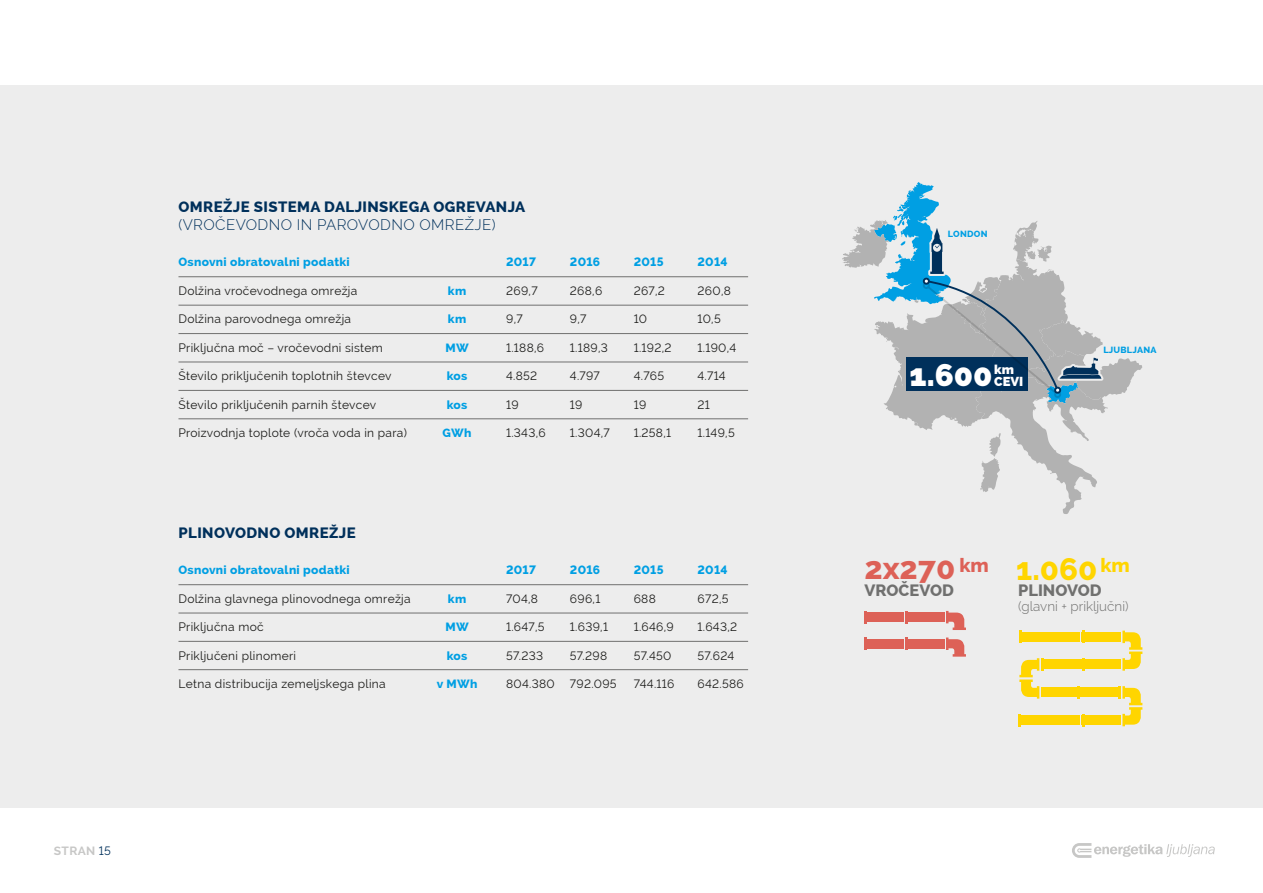
<style>
.page{position:relative;width:1263px;height:893px;background:#fff}
.page>*{position:absolute;margin:0;border:0;box-sizing:border-box;transform-origin:0 0}
.t1{font:800 31.5px "Raleway";color:#fff}
.t2{font:800 31.35px "Raleway";color:#dd6157}
.t3{font:800 19.65px "Raleway";color:#ffd500}
.t4{font:800 16.5px "Raleway";color:#70706f}
.t5{font:800 15px "Raleway";letter-spacing:.025em;color:#00305b}
.t6{font:300 15px "Raleway";letter-spacing:.025em;color:#00305b}
.t7{font:300 13.5px "Raleway";color:#70706f}
.t8{font:800 13.05px/11.7px "Raleway";color:#fff}
.t9{font:12px "Raleway";letter-spacing:.025em;color:#1d1d1b}
.t10{font:800 12px "Raleway";letter-spacing:.025em;color:#009fe3}
.t11{font:700 12px "Raleway";letter-spacing:.025em;color:#c7c7c6}
.t12{font:800 9px "Raleway";letter-spacing:.025em;color:#009fe3}
.s1{font-weight:400;color:#00305b}
.s2{color:#ffd500}
</style>
<div class="page">
<svg style="left:1072px;top:843px;width:143px;height:15px"></svg>
<div style="left:0;top:85px;width:1263px;height:723px;background:#ededed"></div>
<div style="left:905px;top:639px;width:39px;height:9px;background:#dd6157"></div>
<svg style="left:905px;top:637px;width:3px;height:13px"></svg>
<div style="left:864px;top:639px;width:40px;height:9px;background:#dd6157"></div>
<svg style="left:864px;top:637px;width:3px;height:13px"></svg>
<svg style="left:946px;top:637px;width:20px;height:20px"></svg>
<div style="left:905px;top:613px;width:39px;height:9px;background:#dd6157"></div>
<div style="left:864px;top:613px;width:40px;height:9px;background:#dd6157"></div>
<svg style="left:946px;top:611px;width:20px;height:19px"></svg>
<div style="left:1082px;top:660px;width:39px;height:9px;background:#ffd500"></div>
<div style="left:1041px;top:660px;width:39px;height:9px;background:#ffd500"></div>
<div style="left:1082px;top:632px;width:39px;height:9px;background:#ffd500"></div>
<div style="left:1019px;top:632px;width:61px;height:9px;background:#ffd500"></div>
<svg style="left:1122px;top:631px;width:20px;height:40px"></svg>
<div style="left:1082px;top:715px;width:39px;height:10px;background:#ffd500"></div>
<div style="left:1018px;top:715px;width:62px;height:10px;background:#ffd500"></div>
<div style="left:1041px;top:688px;width:39px;height:9px;background:#ffd500"></div>
<svg style="left:1077px;top:686px;width:3px;height:13px"></svg>
<div style="left:1082px;top:688px;width:39px;height:9px;background:#ffd500"></div>
<svg style="left:1019px;top:658px;width:24px;height:41px"></svg>
<svg style="left:1118px;top:686px;width:24px;height:40px"></svg>
<svg style="left:842px;top:182px;width:300px;height:332px"></svg>
<hr style="left:178px;top:276px;width:570px;height:1px;background:#70706f">
<hr style="left:178px;top:305px;width:570px;height:1px;background:#70706f">
<hr style="left:178px;top:333px;width:570px;height:1px;background:#70706f">
<hr style="left:178px;top:362px;width:570px;height:1px;background:#70706f">
<hr style="left:178px;top:390px;width:570px;height:1px;background:#70706f">
<hr style="left:178px;top:419px;width:570px;height:1px;background:#70706f">
<hr style="left:178px;top:584px;width:570px;height:1px;background:#70706f">
<hr style="left:178px;top:613px;width:570px;height:1px;background:#70706f">
<hr style="left:178px;top:641px;width:570px;height:1px;background:#70706f">
<hr style="left:178px;top:669px;width:570px;height:1px;background:#70706f">
<p class="t11" style="left:54px;top:844px;width:58px">STRAN <span class="s1">15</span></p>
<p class="t5" style="left:178px;top:198px;width:348px">OMREŽJE SISTEMA DALJINSKEGA OGREVANJA</p>
<p class="t6" style="left:178px;top:216px;width:319px">(VROČEVODNO IN PAROVODNO OMREŽJE)</p>
<p class="t10" style="left:178px;top:255px;width:173px">Osnovni obratovalni podatki</p>
<p class="t9" style="left:178px;top:284px;width:180px">Dolžina vročevodnega omrežja</p>
<p class="t9" style="left:178px;top:312px;width:174px">Dolžina parovodnega omrežja</p>
<p class="t9" style="left:178px;top:341px;width:206px">Priključna moč – vročevodni sistem</p>
<p class="t9" style="left:178px;top:369px;width:215px">Število priključenih toplotnih števcev</p>
<p class="t9" style="left:178px;top:398px;width:199px">Število priključenih parnih števcev</p>
<p class="t9" style="left:178px;top:426px;width:230px">Proizvodnja toplote (vroča voda in para)</p>
<p class="t10" style="left:448px;top:284px;width:20px">km</p>
<p class="t10" style="left:448px;top:312px;width:20px">km</p>
<p class="t10" style="left:446px;top:341px;width:25px">MW</p>
<p class="t10" style="left:447px;top:369px;width:22px">kos</p>
<p class="t10" style="left:447px;top:398px;width:22px">kos</p>
<p class="t10" style="left:443px;top:426px;width:30px">GWh</p>
<p class="t10" style="left:506px;top:255px;width:31px">2017</p>
<p class="t9" style="left:506px;top:284px;width:33px">269,7</p>
<p class="t9" style="left:506px;top:312px;width:18px">9,7</p>
<p class="t9" style="left:506px;top:341px;width:40px">1.188,6</p>
<p class="t9" style="left:506px;top:369px;width:33px">4.852</p>
<p class="t9" style="left:506px;top:398px;width:14px">19</p>
<p class="t9" style="left:506px;top:426px;width:41px">1.343,6</p>
<p class="t10" style="left:570px;top:255px;width:32px">2016</p>
<p class="t9" style="left:570px;top:284px;width:34px">268,6</p>
<p class="t9" style="left:570px;top:312px;width:18px">9,7</p>
<p class="t9" style="left:570px;top:341px;width:39px">1.189,3</p>
<p class="t9" style="left:570px;top:369px;width:31px">4.797</p>
<p class="t9" style="left:570px;top:398px;width:14px">19</p>
<p class="t9" style="left:570px;top:426px;width:41px">1.304,7</p>
<p class="t10" style="left:634px;top:255px;width:31px">2015</p>
<p class="t9" style="left:634px;top:284px;width:33px">267,2</p>
<p class="t9" style="left:634px;top:312px;width:15px">10</p>
<p class="t9" style="left:634px;top:341px;width:39px">1.192,2</p>
<p class="t9" style="left:634px;top:369px;width:32px">4.765</p>
<p class="t9" style="left:634px;top:398px;width:14px">19</p>
<p class="t9" style="left:634px;top:426px;width:39px">1.258,1</p>
<p class="t10" style="left:697px;top:255px;width:32px">2014</p>
<p class="t9" style="left:697px;top:284px;width:35px">260,8</p>
<p class="t9" style="left:697px;top:312px;width:25px">10,5</p>
<p class="t9" style="left:697px;top:341px;width:40px">1.190,4</p>
<p class="t9" style="left:697px;top:369px;width:30px">4.714</p>
<p class="t9" style="left:697px;top:398px;width:14px">21</p>
<p class="t9" style="left:697px;top:426px;width:39px">1.149,5</p>
<p class="t5" style="left:178px;top:524px;width:179px">PLINOVODNO OMREŽJE</p>
<p class="t10" style="left:178px;top:563px;width:173px">Osnovni obratovalni podatki</p>
<p class="t9" style="left:178px;top:592px;width:234px">Dolžina glavnega plinovodnega omrežja</p>
<p class="t9" style="left:178px;top:620px;width:87px">Priključna moč</p>
<p class="t9" style="left:178px;top:649px;width:119px">Priključeni plinomeri</p>
<p class="t9" style="left:178px;top:677px;width:209px">Letna distribucija zemeljskega plina</p>
<p class="t10" style="left:448px;top:592px;width:20px">km</p>
<p class="t10" style="left:446px;top:620px;width:25px">MW</p>
<p class="t10" style="left:447px;top:649px;width:22px">kos</p>
<p class="t10" style="left:437px;top:677px;width:42px">v MWh</p>
<p class="t10" style="left:506px;top:563px;width:31px">2017</p>
<p class="t9" style="left:506px;top:592px;width:34px">704,8</p>
<p class="t9" style="left:506px;top:620px;width:40px">1.647,5</p>
<p class="t9" style="left:506px;top:649px;width:39px">57.233</p>
<p class="t9" style="left:506px;top:677px;width:50px">804.380</p>
<p class="t10" style="left:570px;top:563px;width:32px">2016</p>
<p class="t9" style="left:570px;top:592px;width:32px">696,1</p>
<p class="t9" style="left:570px;top:620px;width:40px">1.639,1</p>
<p class="t9" style="left:570px;top:649px;width:39px">57.298</p>
<p class="t9" style="left:570px;top:677px;width:48px">792.095</p>
<p class="t10" style="left:634px;top:563px;width:31px">2015</p>
<p class="t9" style="left:634px;top:592px;width:24px">688</p>
<p class="t9" style="left:634px;top:620px;width:42px">1.646,9</p>
<p class="t9" style="left:634px;top:649px;width:39px">57.450</p>
<p class="t9" style="left:634px;top:677px;width:42px">744.116</p>
<p class="t10" style="left:697px;top:563px;width:32px">2014</p>
<p class="t9" style="left:697px;top:592px;width:32px">672,5</p>
<p class="t9" style="left:697px;top:620px;width:41px">1.643,2</p>
<p class="t9" style="left:697px;top:649px;width:38px">57.624</p>
<p class="t9" style="left:697px;top:677px;width:48px">642.586</p>
<p class="t12" style="left:948px;top:228px;width:41px">LONDON</p>
<h1 class="t1" style="left:909px;top:357px;width:84px">1.600</h1>
<p class="t8" style="left:994px;top:364px;width:31px">km<br>CEVI</p>
<p class="t12" style="left:1103px;top:345px;width:55px">LJUBLJANA</p>
<h2 class="t2" style="left:864px;top:550px;width:234px">2x270 <sup>km</sup> <span class="s2">1.060</span></h2>
<h3 class="t4" style="left:864px;top:581px;width:91px">VROČEVOD</h3>
<h3 class="t4" style="left:1018px;top:581px;width:85px">PLINOVOD</h3>
<p class="t7" style="left:1018px;top:598px;width:112px">(glavni + priključni)</p>
<h3 class="t3" style="left:1100px;top:554px;width:31px">km</h3>
</div>
